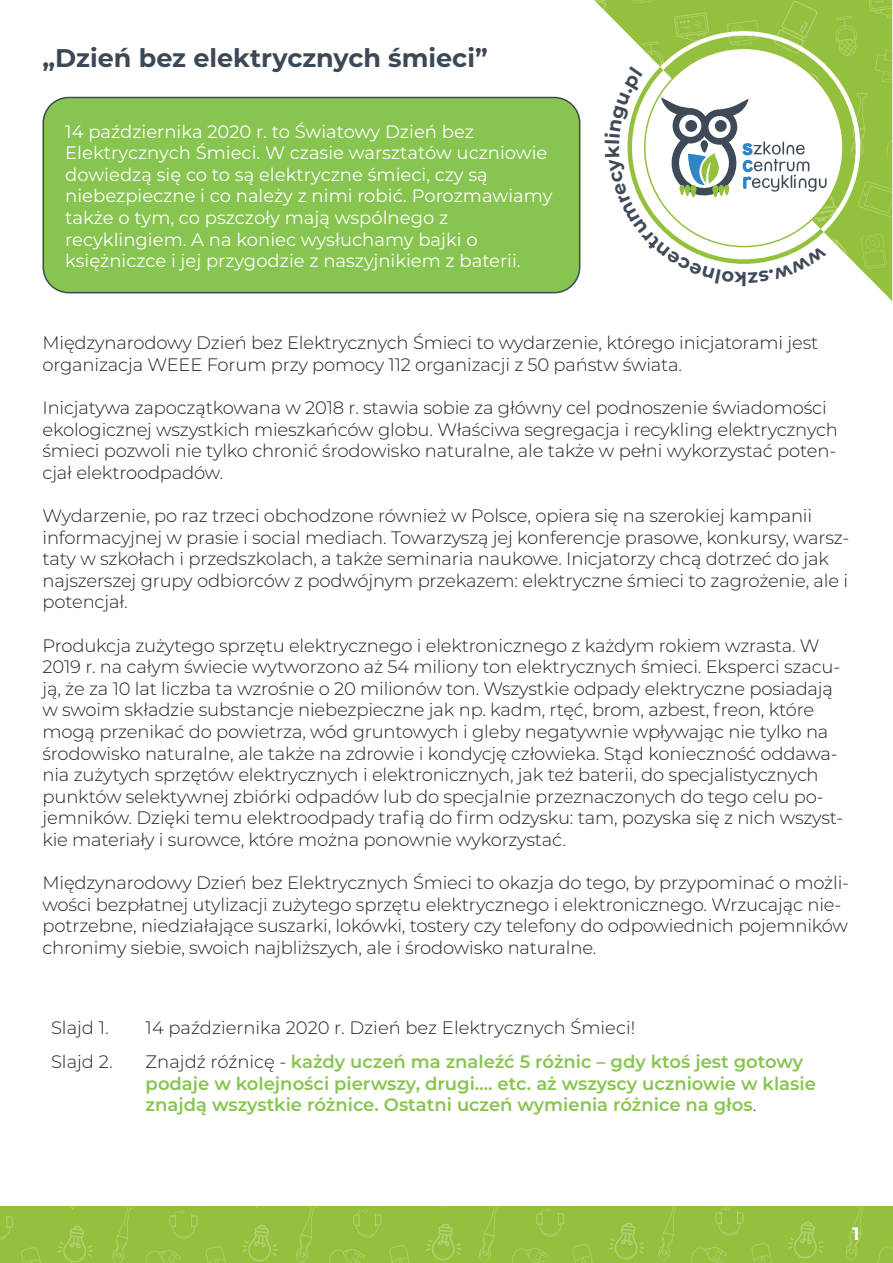
<style>
.page{position:relative;width:893px;height:1263px;background:#fff}
.page>*{position:absolute;margin:0;border:0;box-sizing:border-box;transform-origin:0 0}
.t1{font:700 25.5px "Montserrat";color:#3b4956}
.t2{font:300 18px/21.6px "Montserrat";letter-spacing:-.01em;color:#231f20}
.t3{font:18px/21.6px "Montserrat";color:#fff}
.t4{font:600 18px/21.6px "Montserrat";color:#87c450}
.t5{font:700 18px "Montserrat";color:#fff}
.s1{font-weight:300;color:#231f20}
</style>
<div class="page">
<div style="left:0;top:1207px;width:893px;height:56px;background:#93c13d"></div>
<svg style="left:878px;top:1246px;width:15px;height:17px"></svg>
<svg style="left:845px;top:1207px;width:18px;height:52px"></svg>
<svg style="left:788px;top:1221px;width:35px;height:37px"></svg>
<svg style="left:752px;top:1243px;width:20px;height:20px"></svg>
<svg style="left:691px;top:1247px;width:36px;height:16px"></svg>
<svg style="left:715px;top:1207px;width:28px;height:29px"></svg>
<svg style="left:658px;top:1207px;width:18px;height:53px"></svg>
<svg style="left:609px;top:1222px;width:35px;height:37px"></svg>
<svg style="left:572px;top:1244px;width:21px;height:19px"></svg>
<svg style="left:512px;top:1248px;width:36px;height:15px"></svg>
<svg style="left:536px;top:1208px;width:28px;height:29px"></svg>
<svg style="left:479px;top:1207px;width:18px;height:54px"></svg>
<svg style="left:426px;top:1223px;width:35px;height:37px"></svg>
<svg style="left:389px;top:1245px;width:21px;height:18px"></svg>
<svg style="left:329px;top:1249px;width:36px;height:14px"></svg>
<svg style="left:353px;top:1209px;width:28px;height:29px"></svg>
<svg style="left:296px;top:1207px;width:21px;height:55px"></svg>
<svg style="left:242px;top:1224px;width:36px;height:37px"></svg>
<svg style="left:206px;top:1246px;width:20px;height:17px"></svg>
<svg style="left:145px;top:1250px;width:36px;height:13px"></svg>
<svg style="left:169px;top:1210px;width:29px;height:29px"></svg>
<svg style="left:112px;top:1207px;width:22px;height:56px"></svg>
<svg style="left:57px;top:1226px;width:36px;height:36px"></svg>
<svg style="left:21px;top:1247px;width:20px;height:16px"></svg>
<svg style="left:0;top:1216px;width:13px;height:24px"></svg>
<div style="left:43px;top:97px;width:537px;height:196px;background:#87c450;border-radius:26px"></div>
<div style="left:43px;top:97px;width:537px;height:196px;border:2px solid #3a4956;border-radius:26px"></div>
<svg style="left:595px;top:0;width:297px;height:287px"></svg>
<h1 class="t1" style="left:43px;top:40px;width:447px">„Dzień bez elektrycznych śmieci”</h1>
<p class="t3" style="left:65px;top:120px;width:489px">14 października 2020 r. to Światowy Dzień bez Elektrycznych Śmieci. W czasie warsztatów uczniowie dowiedzą się co to są elektryczne śmieci, czy są niebezpieczne i co należy z nimi robić. Porozmawiamy także o tym, co pszczoły mają wspólnego z recyklingiem. A na koniec wysłuchamy bajki o księżniczce i jej przygodzie z naszyjnikiem z baterii.</p>
<p class="t2" style="left:43px;top:331px;width:777px">Międzynarodowy Dzień bez Elektrycznych Śmieci to wydarzenie, którego inicjatorami jest organizacja WEEE Forum przy pomocy 112 organizacji z 50 państw świata.</p>
<p class="t2" style="left:43px;top:396px;width:797px">Inicjatywa zapoczątkowana w 2018 r. stawia sobie za główny cel podnoszenie świadomości ekologicznej wszystkich mieszkańców globu. Właściwa segregacja i recykling elektrycznych śmieci pozwoli nie tylko chronić środowisko naturalne, ale także w pełni wykorzystać poten&shy;cjał elektroodpadów.</p>
<p class="t2" style="left:43px;top:504px;width:808px">Wydarzenie, po raz trzeci obchodzone również w Polsce, opiera się na szerokiej kampanii informacyjnej w prasie i social mediach. Towarzyszą jej konferencje prasowe, konkursy, warsz&shy;taty w szkołach i przedszkolach, a także seminaria naukowe. Inicjatorzy chcą dotrzeć do jak najszerszej grupy odbiorców z podwójnym przekazem: elektryczne śmieci to zagrożenie, ale i potencjał.</p>
<p class="t2" style="left:43px;top:634px;width:802px">Produkcja zużytego sprzętu elektrycznego i elektronicznego z każdym rokiem wzrasta. W 2019 r. na całym świecie wytworzono aż 54 miliony ton elektrycznych śmieci. Eksperci szacu&shy;ją, że za 10 lat liczba ta wzrośnie o 20 milionów ton. Wszystkie odpady elektryczne posiadają w swoim składzie substancje niebezpieczne jak np. kadm, rtęć, brom, azbest, freon, które mogą przenikać do powietrza, wód gruntowych i gleby negatywnie wpływając nie tylko na środowisko naturalne, ale także na zdrowie i kondycję człowieka. Stąd konieczność oddawa&shy;nia zużytych sprzętów elektrycznych i elektronicznych, jak też baterii, do specjalistycznych punktów selektywnej zbiórki odpadów lub do specjalnie przeznaczonych do tego celu po&shy;jemników. Dzięki temu elektroodpady trafią do firm odzysku: tam, pozyska się z nich wszyst&shy;kie materiały i surowce, które można ponownie wykorzystać.</p>
<p class="t2" style="left:43px;top:871px;width:808px">Międzynarodowy Dzień bez Elektrycznych Śmieci to okazja do tego, by przypominać o możli&shy;wości bezpłatnej utylizacji zużytego sprzętu elektrycznego i elektronicznego. Wrzucając nie&shy;potrzebne, niedziałające suszarki, lokówki, tostery czy telefony do odpowiednich pojemników chronimy siebie, swoich najbliższych, ale i środowisko naturalne.</p>
<p class="t2" style="left:51px;top:1016px;width:59px">Slajd 1.</p>
<p class="t2" style="left:146px;top:1016px;width:491px">14 października 2020 r. Dzień bez Elektrycznych Śmieci!</p>
<p class="t2" style="left:51px;top:1050px;width:63px">Slajd 2.</p>
<p class="t4" style="left:146px;top:1050px;width:672px"><span class="s1">Znajdź róźnicę -</span> każdy uczeń ma znaleźć 5 różnic – gdy ktoś jest gotowy podaje w kolejności pierwszy, drugi…. etc. aż wszyscy uczniowie w klasie znajdą wszystkie różnice. Ostatni uczeń wymienia różnice na głos<span class="s1">.</span></p>
<p class="t5" style="left:853px;top:1220px;width:9px">1</p>
</div>
